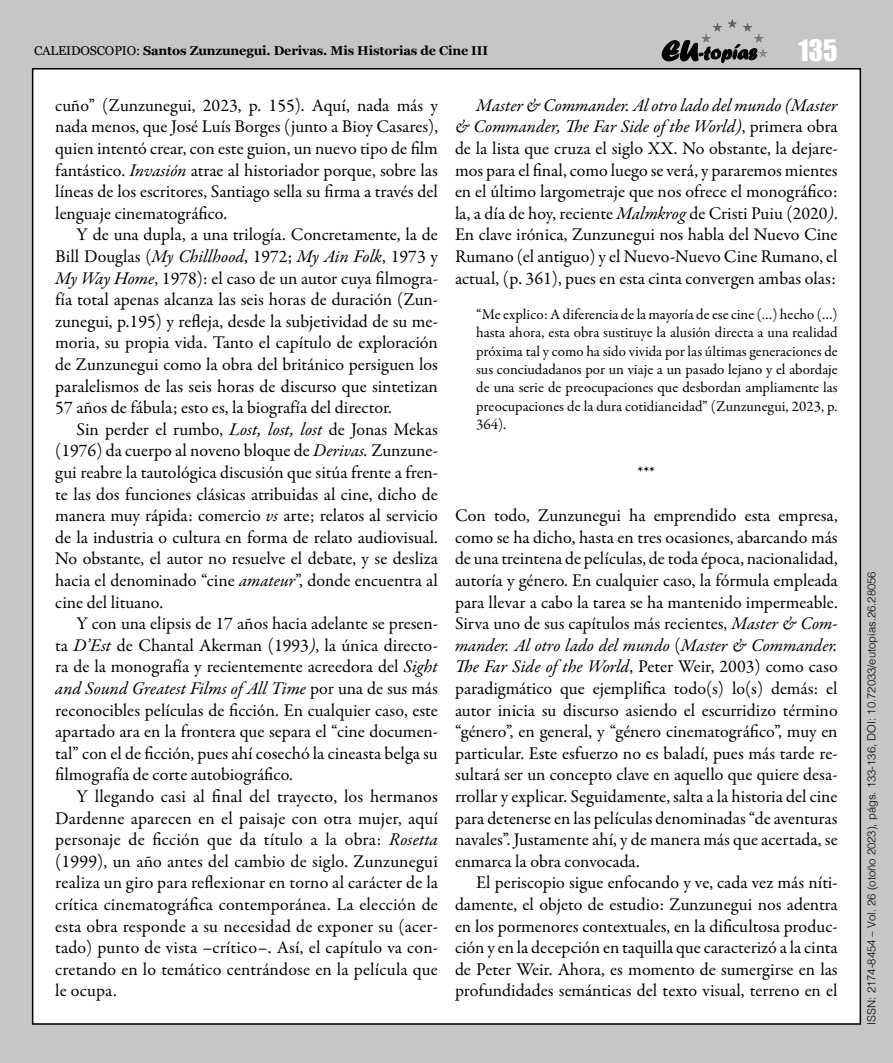
<style>
.page{position:relative;width:893px;height:1063px;background:#c6c6c6}
.page>*{position:absolute;margin:0;border:0;box-sizing:border-box;transform-origin:0 0}
.t1{font:27px "Impact";color:#fff}
.Articulo_parrafo{font:18px/21.6px "Garamond Premr Pro";color:#000;text-align:justify}
.Articulo_parrafo_1{font:18px/21.6px "Garamond Premr Pro";letter-spacing:-.005em;color:#000;text-align:justify}
.Articulo_citas{font:15px/18.3px "Garamond Premr Pro";color:#000;text-align:justify}
.t2{font:700 12.75px "Georgia";letter-spacing:-.01em;color:#000}
.t3{font:300 11.25px "Helvetica";color:#000}
.s1{font-weight:400}
.s2{font-style:italic}
</style>
<div class="page">
<div style="left:33px;top:69px;width:827px;height:955px;background:#fff"></div>
<svg style="left:662px;top:40px;width:94px;height:23px"></svg>
<hr style="left:701px;top:19px;width:67px;height:1px;background:#585857">
<hr style="left:701px;top:20px;width:67px;height:1px;background:#595958">
<hr style="left:701px;top:21px;width:67px;height:1px;background:#5a5a59">
<hr style="left:701px;top:22px;width:67px;height:1px;background:#5c5c5b">
<hr style="left:701px;top:23px;width:67px;height:1px;background:#5d5d5c">
<hr style="left:701px;top:24px;width:67px;height:1px;background:#5f5f5e">
<hr style="left:701px;top:25px;width:67px;height:1px;background:#60605f">
<hr style="left:701px;top:26px;width:67px;height:1px;background:#626261">
<hr style="left:701px;top:27px;width:67px;height:1px;background:#636362">
<hr style="left:701px;top:28px;width:67px;height:1px;background:#656464">
<hr style="left:701px;top:29px;width:67px;height:1px;background:#666565">
<hr style="left:701px;top:30px;width:67px;height:1px;background:#676766">
<hr style="left:701px;top:31px;width:67px;height:1px;background:#696868">
<hr style="left:701px;top:32px;width:67px;height:1px;background:#6a6969">
<hr style="left:701px;top:33px;width:67px;height:1px;background:#6c6b6b">
<hr style="left:701px;top:34px;width:67px;height:1px;background:#6c6c6c">
<hr style="left:701px;top:35px;width:67px;height:1px;background:#6e6e6d">
<hr style="left:701px;top:36px;width:67px;height:1px;background:#6f6f6e">
<hr style="left:701px;top:37px;width:67px;height:1px;background:#717170">
<hr style="left:701px;top:38px;width:67px;height:1px;background:#727271">
<hr style="left:701px;top:39px;width:67px;height:1px;background:#747473">
<hr style="left:701px;top:40px;width:67px;height:1px;background:#757574">
<hr style="left:701px;top:41px;width:67px;height:1px;background:#767675">
<hr style="left:701px;top:42px;width:67px;height:1px;background:#787877">
<hr style="left:701px;top:43px;width:67px;height:1px;background:#797978">
<hr style="left:701px;top:44px;width:67px;height:1px;background:#7b7b7a">
<hr style="left:701px;top:45px;width:67px;height:1px;background:#7c7c7b">
<hr style="left:701px;top:46px;width:67px;height:1px;background:#7e7d7d">
<hr style="left:701px;top:47px;width:67px;height:1px;background:#7f7e7e">
<hr style="left:701px;top:48px;width:67px;height:1px;background:#818080">
<hr style="left:701px;top:49px;width:67px;height:1px;background:#828181">
<hr style="left:701px;top:50px;width:67px;height:1px;background:#828282">
<hr style="left:701px;top:51px;width:67px;height:1px;background:#848483">
<hr style="left:701px;top:52px;width:67px;height:1px;background:#858584">
<hr style="left:701px;top:53px;width:67px;height:1px;background:#878786">
<hr style="left:701px;top:54px;width:67px;height:1px;background:#888887">
<hr style="left:701px;top:55px;width:67px;height:1px;background:#898989">
<hr style="left:701px;top:56px;width:67px;height:1px;background:#8a8a8a">
<hr style="left:701px;top:57px;width:67px;height:1px;background:#8c8c8b">
<p class="t2" style="left:34px;top:41px;width:456px"><span class="s1">CALEIDOSCOPIO:</span> Santos Zunzunegui. Derivas. Mis Historias de Cine III</p>
<h1 class="t1" style="left:799px;top:29px;width:41px">135</h1>
<p class="Articulo_parrafo" style="left:55px;top:95px;width:384px">cuño” (Zunzunegui, 2023, p. 155). Aquí, nada más y nada menos, que José Luís Borges (junto a Bioy Casares), quien intentó crear, con este guion, un nuevo tipo de film fantástico. <span class="s2">Invasión</span> atrae al historiador porque, sobre las líneas de los escritores, Santiago sella su firma a través del lenguaje cinematográfico.</p>
<p class="Articulo_parrafo" style="left:55px;top:224px;width:384px;text-indent:21px">Y de una dupla, a una trilogía. Concretamente, la de Bill Douglas (<span class="s2">My Chillhood</span>, 1972; <span class="s2">My Ain Folk</span>, 1973 y <span class="s2">My Way Home</span>, 1978): el caso de un autor cuya filmogra&shy;fía total apenas alcanza las seis horas de duración (Zun&shy;zunegui, p.195) y refleja, desde la subjetividad de su me&shy;moria, su propia vida. Tanto el capítulo de exploración de Zunzunegui como la obra del británico persiguen los paralelismos de las seis horas de discurso que sintetizan 57 años de fábula; esto es, la biografía del director.</p>
<p class="Articulo_parrafo" style="left:55px;top:419px;width:384px;text-indent:21px">Sin perder el rumbo, <span class="s2">Lost, lost, lost</span> de Jonas Mekas (1976) da cuerpo al noveno bloque de <span class="s2">Derivas.</span> Zunzune&shy;gui reabre la tautológica discusión que sitúa frente a fren&shy;te las dos funciones clásicas atribuidas al cine, dicho de manera muy rápida: comercio <span class="s2">vs</span> arte; relatos al servicio de la industria o cultura en forma de relato audiovisual.<br>No obstante, el autor no resuelve el debate, y se desliza hacia el denominado “cine <span class="s2">amateur</span>”, donde encuentra al cine del lituano.</p>
<p class="Articulo_parrafo" style="left:55px;top:613px;width:384px;text-indent:21px">Y con una elipsis de 17 años hacia adelante se presen&shy;ta <span class="s2">D’Est</span> de Chantal Akerman (1993<span class="s2">)</span>, la única directo&shy;ra de la monografía y recientemente acreedora del <span class="s2">Sight and Sound Greatest Films of All Time</span> por una de sus más reconocibles películas de ficción. En cualquier caso, este apartado ara en la frontera que separa el “cine documen&shy;tal” con el de ficción, pues ahí cosechó la cineasta belga su filmografía de corte autobiográfico.</p>
<p class="Articulo_parrafo" style="left:55px;top:786px;width:384px;text-indent:21px">Y llegando casi al final del trayecto, los hermanos Dardenne aparecen en el paisaje con otra mujer, aquí personaje de ficción que da título a la obra: <span class="s2">Rosetta </span>(1999), un año antes del cambio de siglo. Zunzunegui realiza un giro para reflexionar en torno al carácter de la crítica cinematográfica contemporánea. La elección de esta obra responde a su necesidad de exponer su (acer&shy;tado) punto de vista –crítico–. Así, el capítulo va con&shy;cretando en lo temático centrándose en la película que le ocupa.</p>
<p class="Articulo_parrafo" style="left:455px;top:95px;width:384px;text-indent:21px"><span class="s2">Master &amp; Commander. Al otro lado del mundo (Master &amp; Commander, The Far Side of the World)</span>, primera obra de la lista que cruza el siglo XX. No obstante, la dejare&shy;mos para el final, como luego se verá, y pararemos mientes en el último largometraje que nos ofrece el monográfico: la, a día de hoy, reciente <span class="s2">Malmkrog</span> de Cristi Puiu (2020<span class="s2">)</span>.<br>En clave irónica, Zunzunegui nos habla del Nuevo Cine Rumano (el antiguo) y el Nuevo-Nuevo Cine Rumano, el actual, (p. 361), pues en esta cinta convergen ambas olas:</p>
<p class="Articulo_citas" style="left:476px;top:305px;width:363px">“Me explico: A diferencia de la mayoría de ese cine (…) hecho (…) hasta ahora, esta obra sustituye la alusión directa a una realidad próxima tal y como ha sido vivida por las últimas generaciones de sus conciudadanos por un viaje a un pasado lejano y el abordaje de una serie de preocupaciones que desbordan ampliamente las preocupaciones de la dura cotidianeidad” (Zunzunegui, 2023, p.<br>364).</p>
<p class="Articulo_parrafo" style="left:637px;top:462px;width:19px">***</p>
<p class="Articulo_parrafo_1" style="left:455px;top:505px;width:384px">Con todo, Zunzunegui ha emprendido esta empresa, como se ha dicho, hasta en tres ocasiones, abarcando más de una treintena de películas, de toda época, nacionalidad, autoría y género. En cualquier caso, la fórmula empleada para llevar a cabo la tarea se ha mantenido impermeable.<br>Sirva uno de sus capítulos más recientes, <span class="s2">Master &amp; Com&shy;mander. Al otro lado del mundo</span> (<span class="s2">Master &amp; Commander.<br>The Far Side of the World</span>, Peter Weir, 2003) como caso paradigmático que ejemplifica todo(s) lo(s) demás: el autor inicia su discurso asiendo el escurridizo término “género”, en general, y “género cinematográfico”, muy en particular. Este esfuerzo no es baladí, pues más tarde re&shy;sultará ser un concepto clave en aquello que quiere desa&shy;rrollar y explicar. Seguidamente, salta a la historia del cine para detenerse en las películas denominadas “de aventuras navales”. Justamente ahí, y de manera más que acertada, se enmarca la obra convocada.</p>
<p class="Articulo_parrafo" style="left:455px;top:872px;width:384px;text-indent:21px">El periscopio sigue enfocando y ve, cada vez más níti&shy;damente, el objeto de estudio: Zunzunegui nos adentra en los pormenores contextuales, en la dificultosa produc&shy;ción y en la decepción en taquilla que caracterizó a la cinta de Peter Weir. Ahora, es momento de sumergirse en las profundidades semánticas del texto visual, terreno en el</p>
<p class="t3" style="left:862px;top:1025px;width:455px;rotate:-90deg">ISSN: 2174-8454 – Vol. 26 (otoño 2023), págs. 133-136, DOI: 10.72033/eutopias.26.28056</p>
</div>
